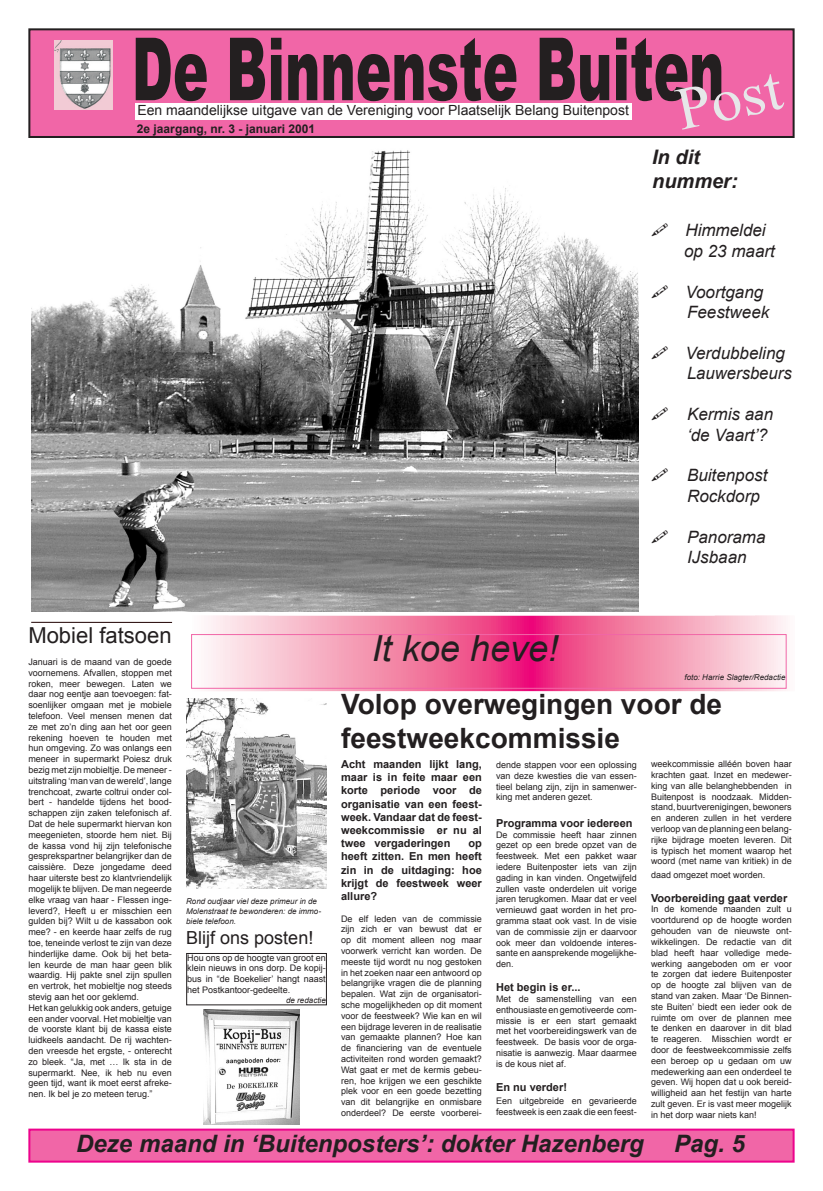
<style>
.page{position:relative;width:823px;height:1191px;background:#fff}
.page>*{position:absolute;margin:0;border:0;box-sizing:border-box;transform-origin:0 0}
.t1{font:60.4px "Times New Roman";color:#e6e7e9}
.t2{font:italic 36px "Arial";color:#231f20}
.t3{font:700 28px/33.6px "Arial";color:#231f20}
.t4{font:italic 700 24px "Arial";color:#231f20}
.t5{font:22px "Arial";color:#231f20}
.t6{font:italic 700 20px/24px "Arial";color:#231f20}
.t7{font:18px "Arial";color:#231f20}
.t8{font:italic 17px/20.4px "Arial";color:#231f20}
.t9{font:14px "Arial";color:#231f20}
.t10{font:700 12px "Arial";color:#231f20}
.t11{font:700 11px/13.2px "Arial";color:#231f20;text-align:justify}
.t12{font:9px/10.8px "Arial";color:#231f20;text-align:justify}
.t13{font:italic 8px/9.6px "Arial";color:#231f20}
</style>
<div class="page">
<div style="left:29px;top:29px;width:764px;height:108px;background:#f166a7"></div>
<div style="left:28px;top:28px;width:766px;height:110px;border:2px solid #231f20"></div>
<div style="left:135px;top:103px;width:496px;height:17px;background:#fff"></div>
<div style="left:29px;top:1129px;width:764px;height:32px;background:#f166a7"></div>
<div style="left:28px;top:1128px;width:766px;height:34px;border:2px solid #ed028c"></div>
<svg style="left:136px;top:38px;width:585px;height:63px"></svg>
<svg style="left:149px;top:597px;width:638px;height:108px"></svg>
<div style="left:191px;top:634px;width:595px;height:55px;border:1px solid #f166a7"></div>
<hr style="left:31px;top:622px;width:141px;height:1px;background:#1f0001">
<img style="left:186px;top:698px;width:140px;height:190px">
<img style="left:31px;top:150px;width:607px;height:461px">
<div style="left:186px;top:953px;width:141px;height:52px;border:1px solid #231f20"></div>
<img style="left:204px;top:1009px;width:95px;height:115px">
<img style="left:55px;top:41px;width:57px;height:69px">
<p class="t9" style="left:137px;top:101px;width:493px">Een maandelijkse uitgave van de Vereniging voor Plaatselijk Belang Buitenpost</p>
<p class="t10" style="left:137px;top:121px;width:180px">2e jaargang, nr. 3 - januari 2001</p>
<p class="t1" style="left:668px;top:70px;width:108px;rotate:-12deg">Post</p>
<p class="t6" style="left:651px;top:146px;width:87px">In dit nummer:</p>
<p class="t8" style="left:683px;top:220px;width:92px">Himmeldei op 23 maart</p>
<p class="t8" style="left:685px;top:282px;width:85px">Voortgang<br>Feestweek</p>
<p class="t8" style="left:685px;top:343px;width:108px">Verdubbeling<br>Lauwersbeurs</p>
<p class="t8" style="left:686px;top:404px;width:87px">Kermis aan ‘de Vaart’?</p>
<p class="t8" style="left:686px;top:465px;width:82px">Buitenpost<br>Rockdorp</p>
<p class="t8" style="left:686px;top:526px;width:80px">Panorama<br>IJsbaan</p>
<p class="t5" style="left:28px;top:621px;width:145px">Mobiel fatsoen</p>
<p class="t12" style="left:28px;top:656px;width:145px;text-align:left">Januari is de maand van de goede voornemens. Afvallen, stoppen met roken, meer bewegen. Laten we daar nog eentje aan toevoegen: fat&shy;soenlijker omgaan met je mobiele telefoon. Veel mensen menen dat ze met zo’n ding aan het oor geen rekening hoeven te houden met hun omgeving. Zo was onlangs een meneer in supermarkt Poiesz druk bezig met zijn mobieltje. De meneer - uitstraling ‘man van de wereld’, lange trenchcoat, zwarte coltrui onder col&shy;bert - handelde tijdens het bood&shy;schappen zijn zaken telefonisch af.<br>Dat de hele supermarkt hiervan kon meegenieten, stoorde hem niet. Bij de kassa vond hij zijn telefonische gesprekspartner belangrijker dan de caissière. Deze jongedame deed haar uiterste best zo klantvriendelijk mogelijk te blijven. De man negeerde elke vraag van haar - Flessen inge&shy;leverd?, Heeft u er misschien een gulden bij? Wilt u de kassabon ook mee? - en keerde haar zelfs de rug toe, teneinde verlost te zijn van deze hinderlijke dame. Ook bij het beta&shy;len keurde de man haar geen blik waardig. Hij pakte snel zijn spullen en vertrok, het mobieltje nog steeds stevig aan het oor geklemd.<br>Het kan gelukkig ook anders, getuige een ander voorval. Het mobieltje van de voorste klant bij de kassa eiste luidkeels aandacht. De rij wachten&shy;den vreesde het ergste, - onterecht zo bleek. “Ja, met … Ik sta in de supermarkt. Nee, ik heb nu even geen tijd, want ik moet eerst afreke&shy;nen. Ik bel je zo meteen terug.”</p>
<p class="t13" style="left:186px;top:897px;width:136px">Rond oudjaar viel deze primeur in de<br>Molenstraat te bewonderen: de immo&shy;biele telefoon.</p>
<p class="t7" style="left:186px;top:926px;width:129px">Blijf ons posten!</p>
<p class="t12" style="left:187px;top:952px;width:140px">Hou ons op de hoogte van groot en klein nieuws in ons dorp. De kopij&shy;bus in “de Boekelier’ hangt naast het Postkantoor-gedeelte.</p>
<p class="t13" style="left:286px;top:995px;width:41px">de redactie</p>
<p class="t2" style="left:371px;top:625px;width:188px">It koe heve!</p>
<p class="t13" style="left:684px;top:673px;width:102px">foto: Harrie Slagter/Redactie</p>
<p class="t3" style="left:341px;top:688px;width:382px">Volop overwegingen voor de feestweekcommissie</p>
<p class="t11" style="left:341px;top:758px;width:142px">Acht maanden lijkt lang, maar is in feite maar een korte periode voor de organisatie van een feest&shy;week. Vandaar dat de feest&shy;weekcommissie er nu al twee vergaderingen</p>
<p class="t11" style="left:341px;top:837px;width:142px;text-indent:127px">op heeft zitten. En men heeft zin in de uitdaging: hoe krijgt de feestweek weer allure?</p>
<p class="t12" style="left:341px;top:913px;width:142px">De elf leden van de commissie zijn zich er van bewust dat er op dit moment alleen nog maar voorwerk verricht kan worden. De meeste tijd wordt nu nog gestoken in het zoeken naar een antwoord op belangrijke vragen die de planning bepalen. Wat zijn de organisatori&shy;sche mogelijkheden op dit moment voor de feestweek? Wie kan en wil een bijdrage leveren in de realisatie van gemaakte plannen? Hoe kan de financiering van de eventuele activiteiten rond worden gemaakt?<br>Wat gaat er met de kermis gebeu&shy;ren, hoe krijgen we een geschikte plek voor en een goede bezetting van dit belangrijke en onmisbare onderdeel? De eerste voorberei-</p>
<p class="t12" style="left:495px;top:759px;width:142px">dende stappen voor een oplossing van deze kwesties die van essen&shy;tieel belang zijn, zijn in samenwer&shy;king met anderen gezet.</p>
<p class="t11" style="left:495px;top:816px;width:138px">Programma voor iedereen</p>
<p class="t12" style="left:495px;top:829px;width:142px">De commissie heeft haar zinnen gezet op een brede opzet van de feestweek. Met een pakket waar iedere Buitenposter iets van zijn gading in kan vinden. Ongetwijfeld zullen vaste onderdelen uit vorige jaren terugkomen. Maar dat er veel vernieuwd gaat worden in het pro&shy;gramma staat ook vast. In de visie van de commissie zijn er daarvoor ook meer dan voldoende interes&shy;sante en aansprekende mogelijkhe&shy;den.</p>
<p class="t11" style="left:495px;top:981px;width:86px">Het begin is er...</p>
<p class="t12" style="left:495px;top:993px;width:142px">Met de samenstelling van een enthousiaste en gemotiveerde com&shy;missie is er een start gemaakt met het voorbereidingswerk van de feestweek. De basis voor de orga&shy;nisatie is aanwezig. Maar daarmee is de kous niet af.</p>
<p class="t11" style="left:495px;top:1080px;width:72px">En nu verder!</p>
<p class="t12" style="left:495px;top:1095px;width:142px">Een uitgebreide en gevarieerde feestweek is een zaak die een feest-</p>
<p class="t12" style="left:650px;top:758px;width:142px">weekcommissie alléén boven haar krachten gaat. Inzet en medewer&shy;king van alle belanghebbenden in Buitenpost is noodzaak. Midden&shy;stand, buurtverenigingen, bewoners en anderen zullen in het verdere verloop van de planning een belang&shy;rijke bijdrage moeten leveren. Dit is typisch het moment waarop het woord (met name van kritiek) in de</p>
<p class="t12" style="left:650px;top:869px;width:116px">daad omgezet moet worden.</p>
<p class="t11" style="left:650px;top:891px;width:138px">Voorbereiding gaat verder</p>
<p class="t12" style="left:650px;top:904px;width:142px">In de komende maanden zult u voortdurend op de hoogte worden gehouden van de nieuwste ont&shy;wikkelingen. De redactie van dit blad heeft haar volledige mede&shy;werking aangeboden om er voor te zorgen dat iedere Buitenposter op de hoogte zal blijven van de stand van zaken. Maar ‘De Binnen&shy;ste Buiten’ biedt een ieder ook de ruimte om over de plannen mee te denken en daarover in dit blad te reageren. Misschien wordt er door de feestweekcommissie zelfs een beroep op u gedaan om uw medewerking aan een onderdeel te geven. Wij hopen dat u ook bereid&shy;willigheid aan het festijn van harte zult geven. Er is vast meer mogelijk in het dorp waar niets kan!</p>
<p class="t4" style="left:76px;top:1127px;width:568px">Deze maand in ‘Buitenposters’: dokter Hazenberg</p>
<p class="t4" style="left:673px;top:1127px;width:72px">Pag. 5</p>
</div>
